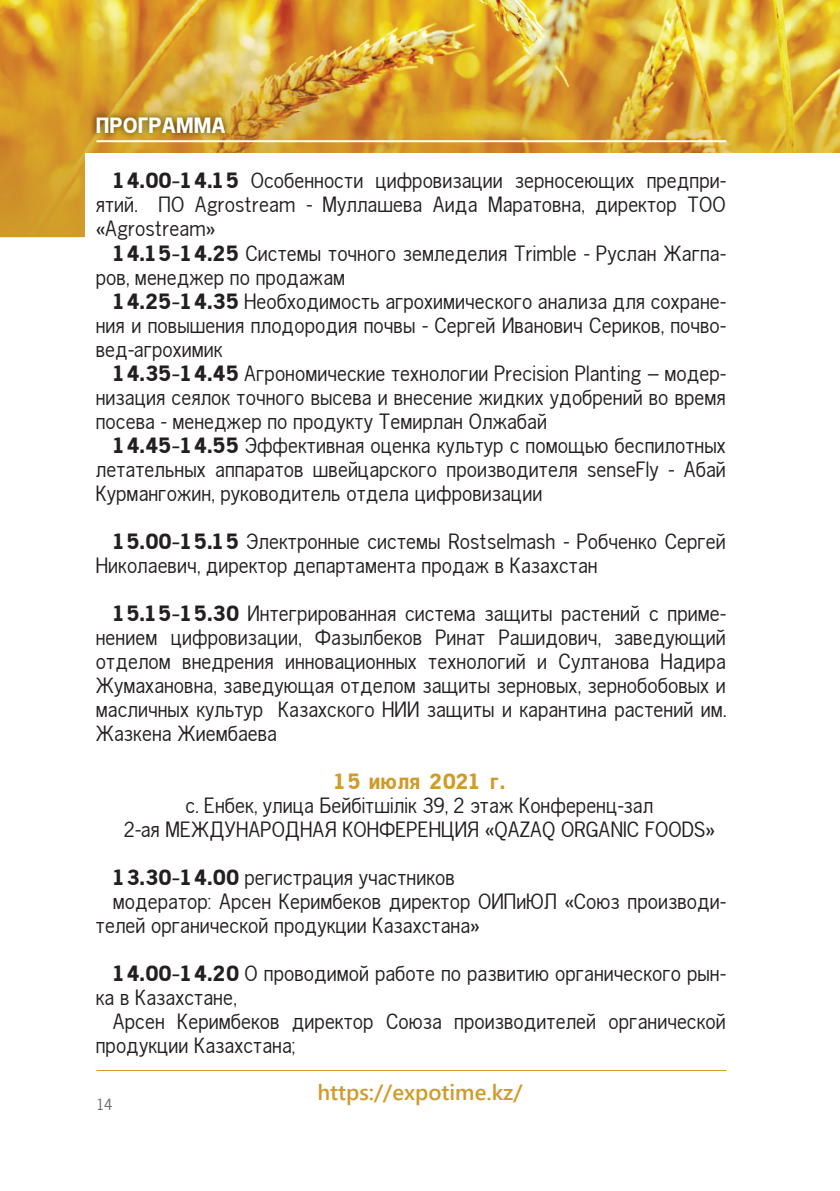
<style>
.page{position:relative;width:840px;height:1191px;background:#fff}
.page>*{position:absolute;margin:0;border:0;box-sizing:border-box;transform-origin:0 0}
.t1{font:22px/24px "Gothic.kz";color:#231f20;text-align:justify}
.t2{font:700 22px "Yu Gothic UI";color:#cf9b2a}
.t3{font:700 22px "Gothic.kz";color:#cf9b2a}
.t4{font:700 22px "Gothic.kz";color:#fff}
.t5{font:16px "Gothic.kz";color:#6c6d70}
.s1{font-weight:700}
</style>
<div class="page">
<img style="left:0;top:0;width:839px;height:237px">
<hr style="left:96px;top:1070px;width:630px;height:1px;background:#cf9b2a">
<hr style="left:96px;top:140px;width:630px;height:2px;background:#fff">
<div style="left:85px;top:153px;width:754px;height:100px;background:#fff"></div>
<img style="left:90px;top:111px;width:141px;height:28px">
<p class="t4" style="left:96px;top:113px;width:131px">ПРОГРАММА</p>
<p class="t1" style="left:96px;top:169px;width:631px;text-indent:17px"><span class="s1">14.00-14.15</span> Особенности цифровизации зерносеющих предпри&shy;ятий. ПО Agrostream - Муллашева Аида Маратовна, директор ТОО «Agrostream»</p>
<p class="t1" style="left:96px;top:241px;width:631px;text-indent:17px"><span class="s1">14.15-14.25</span> Системы точного земледелия Trimble - Руслан Жагпа&shy;ров, менеджер по продажам</p>
<p class="t1" style="left:96px;top:289px;width:631px;text-indent:17px"><span class="s1">14.25-14.35</span> Необходимость агрохимического анализа для сохране&shy;ния и повышения плодородия почвы - Сергей Иванович Сериков, почво&shy;вед-агрохимик</p>
<p class="t1" style="left:96px;top:361px;width:631px;text-indent:17px"><span class="s1">14.35-14.45</span> Агрономические технологии Precision Planting — модер&shy;низация сеялок точного высева и внесение жидких удобрений во время посева - менеджер по продукту Темирлан Олжабай</p>
<p class="t1" style="left:96px;top:433px;width:631px;text-indent:17px"><span class="s1">14.45-14.55</span> Эффективная оценка культур с помощью беспилотных летательных аппаратов швейцарского производителя senseFly - Абай Курмангожин, руководитель отдела цифровизации</p>
<p class="t1" style="left:96px;top:529px;width:631px;text-indent:17px"><span class="s1">15.00-15.15</span> Электронные системы Rostselmash - Робченко Сергей<br>Николаевич, директор департамента продаж в Казахстан</p>
<p class="t1" style="left:96px;top:601px;width:631px;text-indent:17px"><span class="s1">15.15-15.30</span> Интегрированная система защиты растений с приме&shy;нением цифровизации, Фазылбеков Ринат Рашидович, заведующий отделом внедрения инновационных технологий и Султанова Надира Жумахановна, заведующая отделом защиты зерновых, зернобобовых и масличных культур Казахского НИИ защиты и карантина растений им.<br>Жазкена Жиембаева</p>
<p class="t3" style="left:334px;top:768px;width:172px">15 июля 2021 г.</p>
<p class="t1" style="left:124px;top:793px;width:592px;text-align:center">с. Енбек, улица Бейбітшілік 39, 2 этаж Конференц-зал<br>2-ая МЕЖДУНАРОДНАЯ КОНФЕРЕНЦИЯ «QAZAQ ORGANIС FOODS»</p>
<p class="t1" style="left:113px;top:865px;width:343px"><span class="s1">13.30-14.00</span> регистрация участников</p>
<p class="t1" style="left:113px;top:889px;width:614px">модератор: Арсен Керимбеков директор ОИПиЮЛ «Союз производи-</p>
<p class="t1" style="left:96px;top:913px;width:385px">телей органической продукции Казахстана»</p>
<p class="t1" style="left:96px;top:961px;width:631px;text-indent:17px"><span class="s1">14.00-14.20</span> О проводимой работе по развитию органического рын&shy;ка в Казахстане,</p>
<p class="t1" style="left:96px;top:1009px;width:631px;text-indent:17px">Арсен Керимбеков директор Союза производителей органической продукции Казахстана;</p>
<p class="t5" style="left:96px;top:1096px;width:17px">14</p>
<p class="t2" style="left:317px;top:1079px;width:207px">https://expotime.kz/</p>
</div>
